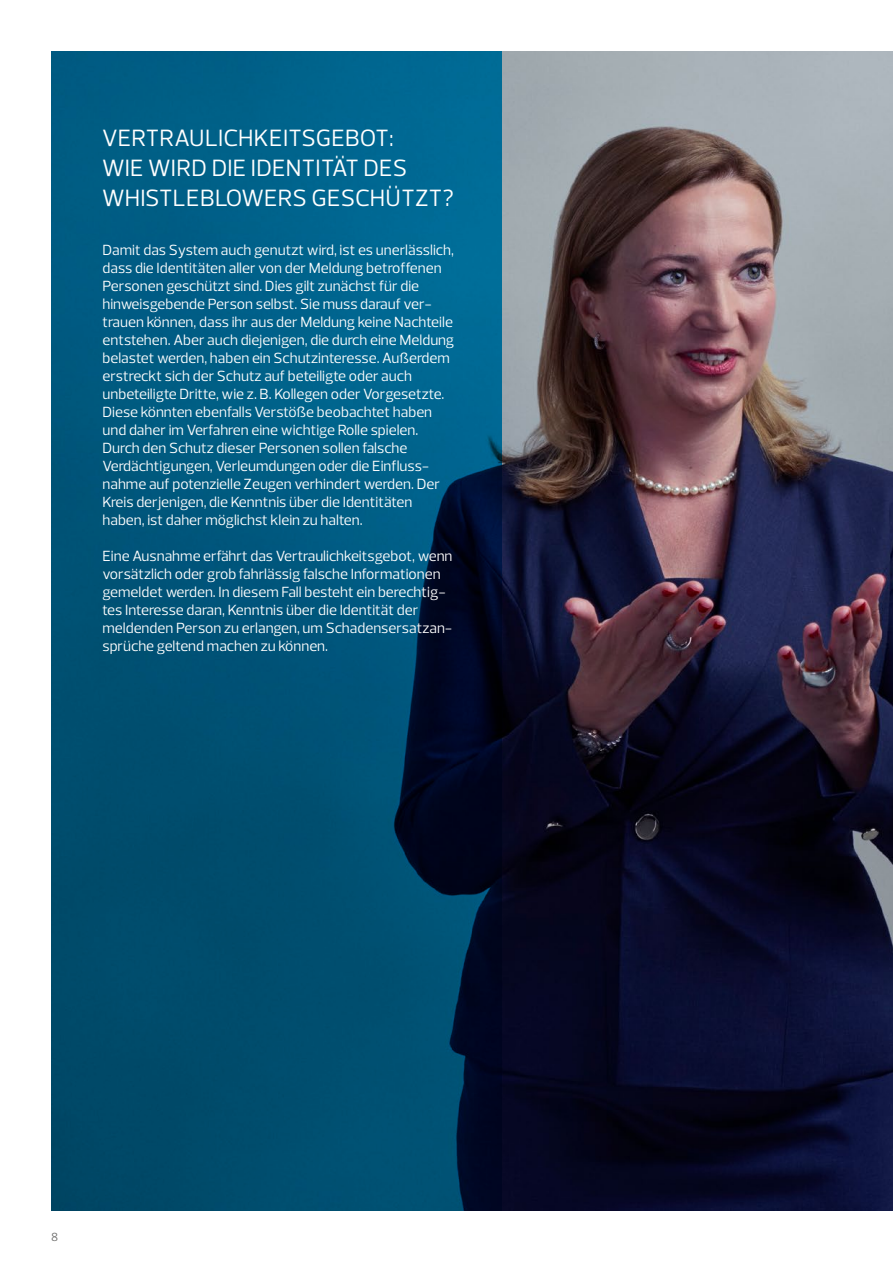
<style>
.page{position:relative;width:893px;height:1263px;background:#fff}
.page>*{position:absolute;margin:0;border:0;box-sizing:border-box;transform-origin:0 0}
.t1{font:24px/30px "Prelo";letter-spacing:.015em;color:#fff}
.t2{font:15px/18px "Prelo";color:#fff}
.t3{font:12px "Prelo";color:#666665}
</style>
<div class="page">
<img style="left:502px;top:51px;width:391px;height:1160px">
<svg style="left:51px;top:51px;width:451px;height:1160px;background:#004f73"></svg>
<h1 class="t1" style="left:102px;top:123px;width:353px">VERTRAULICHKEITSGEBOT:<br>WIE WIRD DIE IDENTITÄT DES<br>WHISTLEBLOWERS GESCHÜTZT?</h1>
<p class="t2" style="left:102px;top:241px;width:353px">Damit das System auch genutzt wird, ist es unerlässlich, dass die Identitäten aller von der Meldung betroffenen Personen geschützt sind. Dies gilt zunächst für die hinweisgebende Person selbst. Sie muss darauf ver&shy;trauen können, dass ihr aus der Meldung keine Nachteile entstehen. Aber auch diejenigen, die durch eine Meldung belastet werden, haben ein Schutzinteresse. Außerdem erstreckt sich der Schutz auf beteiligte oder auch unbeteiligte Dritte, wie z. B. Kollegen oder Vorgesetzte.<br>Diese könnten ebenfalls Verstöße beobachtet haben und daher im Verfahren eine wichtige Rolle spielen.<br>Durch den Schutz dieser Personen sollen falsche Verdächtigungen, Verleumdungen oder die Einfluss&shy;nahme auf potenzielle Zeugen verhindert werden. Der Kreis derjenigen, die Kenntnis über die Identitäten haben, ist daher möglichst klein zu halten.</p>
<p class="t2" style="left:102px;top:547px;width:352px">Eine Ausnahme erfährt das Vertraulichkeitsgebot, wenn vorsätzlich oder grob fahrlässig falsche Informationen gemeldet werden. In diesem Fall besteht ein berechtig&shy;tes Interesse daran, Kenntnis über die Identität der meldenden Person zu erlangen, um Schadensersatzan&shy;sprüche geltend machen zu können.</p>
<p class="t3" style="left:51px;top:1230px;width:9px">8</p>
</div>
